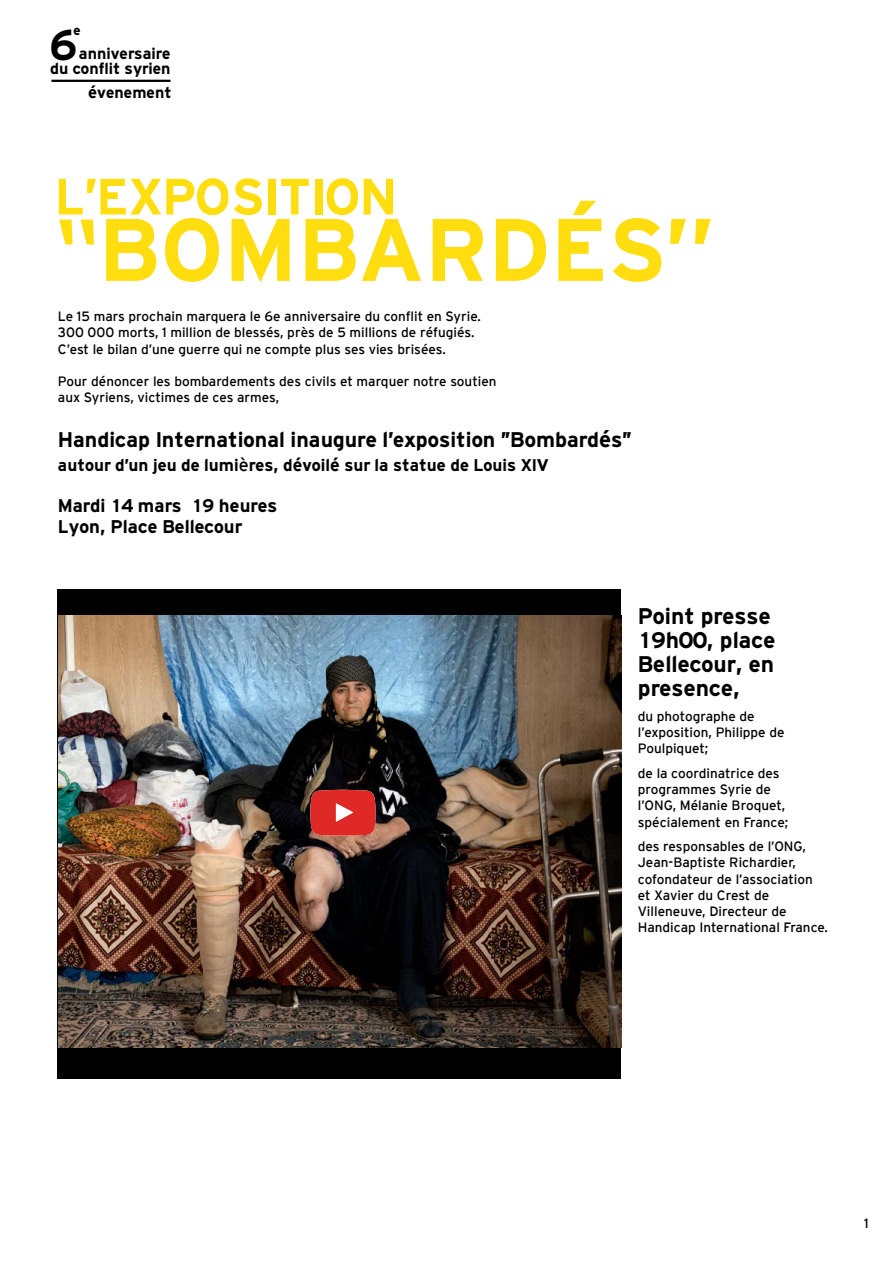
<style>
.page{position:relative;width:893px;height:1263px;background:#fff}
.page>*{position:absolute;margin:0;border:0;box-sizing:border-box;transform-origin:0 0}
.t1{font:700 88.5px "Interstate";color:#ffdd0e}
.t2{font:54px "Hitthe Road";color:#ffdd0e}
.t3{font:45.6px "Hitthe Road";color:#000}
.t4{font:24px/24px "Hitthe Road";color:#000}
.t5{font:22.5px "Hitthe Road";color:#000}
.t6{font:19.5px/21.6px "Hitthe Road";color:#000}
.t7{font:18px "Hitthe Road";color:#000}
.t8{font:16.8px/15.6px "Hitthe Road";color:#000;text-align:right}
.t9{font:14.4px "Hitthe Road";color:#000}
.t10{font:13.5px/16.2px "Interstate";color:#000}
.s1{font-family:"Interstate";font-weight:700}
.s2{font-family:"Interstate"}
</style>
<div class="page">
<hr style="left:51px;top:80px;width:120px;height:2px;background:#000">
<div style="left:58px;top:589px;width:563px;height:489px;background:#000"></div>
<img style="left:58px;top:615px;width:563px;height:432px">
<svg style="left:310px;top:790px;width:66px;height:46px;background:#d83935"></svg>
<svg style="left:59px;top:220px;width:35px;height:24px"></svg>
<p class="t9" style="left:74px;top:24px;width:9px">e</p>
<h3 class="t3" style="left:51px;top:25px;width:28px">6</h3>
<p class="t8" style="left:50px;top:46px;width:122px">anniversaire<br>du conflit syrien</p>
<p class="t8" style="left:88px;top:85px;width:85px"><span class="s1">é</span>venement</p>
<h2 class="t2" style="left:55px;top:174px;width:343px">L’EXPOSITION</h2>
<h1 class="t1" style="left:98px;top:200px;width:618px">BOMBARDÉS’’</h1>
<p class="t10" style="left:58px;top:308px;width:424px">Le 15 mars prochain marquera le 6e anniversaire du conflit en Syrie.<br>300 000 morts, 1 million de blessés, près de 5 millions de réfugiés.<br>C’est le bilan d’une guerre qui ne compte plus ses vies brisées.</p>
<p class="t10" style="left:58px;top:373px;width:440px">Pour dénoncer les bombardements des civils et marquer notre soutien aux Syriens, victimes de ces armes,</p>
<h3 class="t5" style="left:58px;top:430px;width:575px">Handicap International inaugure l’exposition "Bombard<span class="s1">é</span>s"</h3>
<h3 class="t7" style="left:58px;top:458px;width:492px">autour d’un jeu de lumi<span class="s2">è</span>res, d<span class="s1">é</span>voil<span class="s1">é</span> sur la statue de Louis XIV</h3>
<h3 class="t6" style="left:58px;top:495px;width:221px">Mardi 14 mars 19 heures<br>Lyon, Place Bellecour</h3>
<h3 class="t4" style="left:638px;top:605px;width:139px">Point presse<br>19h00, place<br>Bellecour, en préesence,</h3>
<p class="t10" style="left:638px;top:708px;width:148px">du photographe de l’exposition, Philippe de<br>Poulpiquet;</p>
<p class="t10" style="left:638px;top:765px;width:152px">de la coordinatrice des programmes Syrie de l’ONG, Mélanie Broquet, spécialement en France;</p>
<p class="t10" style="left:638px;top:838px;width:192px">des responsables de l’ONG,<br>Jean-Baptiste Richardier, cofondateur de l’association et Xavier du Crest de<br>Villeneuve, Directeur de<br>Handicap International France.</p>
<p class="t10" style="left:864px;top:1215px;width:6px">1</p>
</div>
